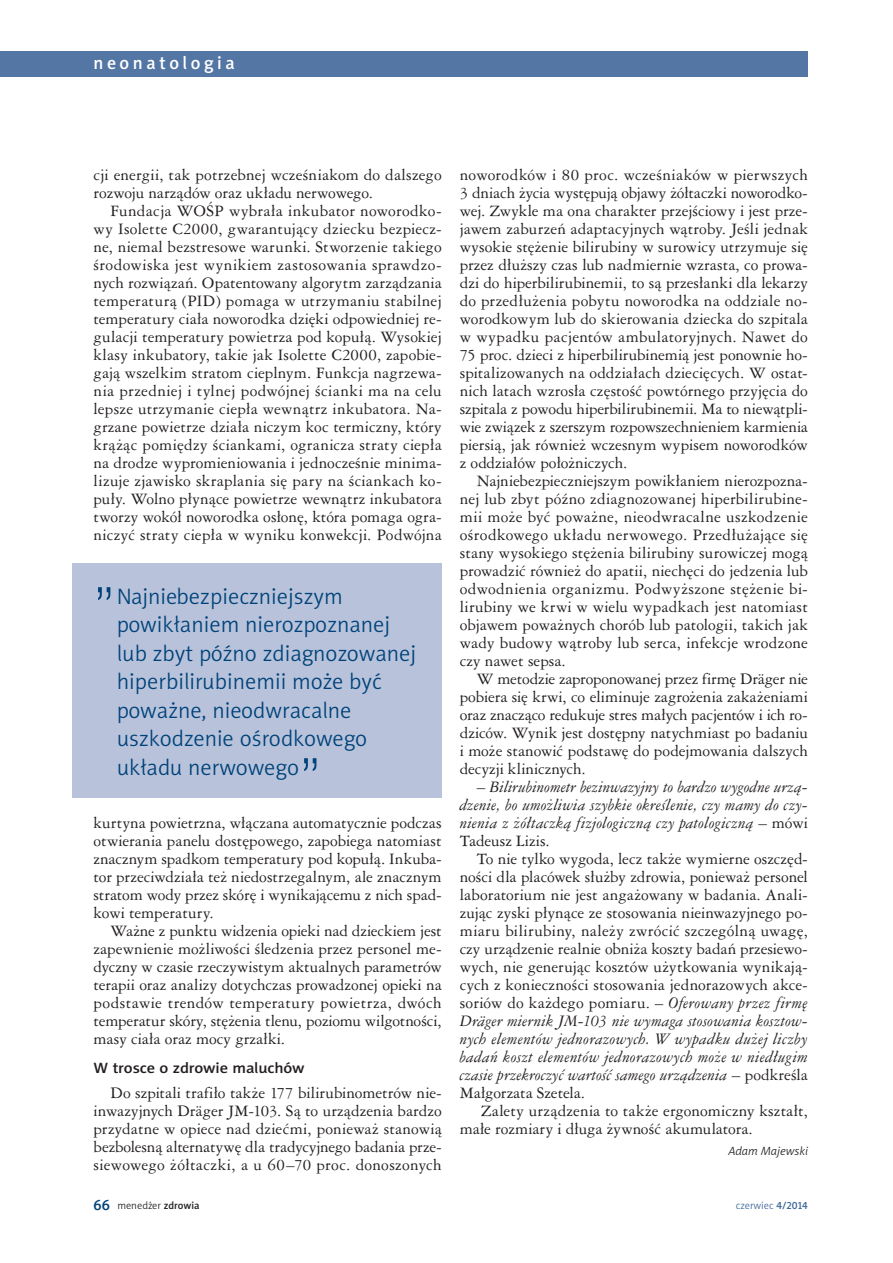
<style>
.page{position:relative;width:893px;height:1263px;background:#fff}
.page>*{position:absolute;margin:0;border:0;box-sizing:border-box;transform-origin:0 0}
.Wybicie{font:52.5px "Swis 721 Lt PL";color:#004279}
.Wybicie-2{font:22.5px/28.5px "Naomi Sans EFN Light";color:#004279}
.Belka_lewa{font:18px "Naomi Sans EFN Medium";letter-spacing:.2em;color:#fff}
.tekst{font:15px/18px "Ameri Garmnd PL";letter-spacing:.005em;color:#231f20;text-align:justify}
.tekst-2{font:italic 15px/18px "Ameri Garmnd PL";letter-spacing:.01em;color:#231f20;text-align:justify}
.srodtytul_1{font:15px "Naomi Sans EFN Medium";letter-spacing:-.01em;color:#231f20;scale:1.1 1}
.autor_pod_tekstem{font:italic 12px "Naomi Sans EFN Light";color:#231f20}
.t1{font:10.5px "Naomi Sans EFN Light";color:#231f20}
.t2{font:10.5px "Naomi Sans EFN Light";color:#3d6799}
.s1{font-style:normal}
.s2{font-style:italic}
.s3{font-family:"Naomi Sans EFN Medium";font-size:15px;color:#004279}
.s4{font-family:"Naomi Sans EFN Medium"}
</style>
<div class="page">
<div style="left:0;top:51px;width:808px;height:26px;background:#5476a5"></div>
<div style="left:72px;top:563px;width:370px;height:235px;background:#b8c3db"></div>
<p class="Belka_lewa" style="left:94px;top:52px;width:143px">neonatologia</p>
<p class="tekst" style="left:94px;top:165px;width:350px">cji energii, tak potrzebnej wcześniakom do dalszego rozwoju narządów oraz układu nerwowego.</p>
<p class="tekst" style="left:94px;top:201px;width:350px;text-indent:17px">Fundacja WOŚP wybrała inkubator noworodko&shy;wy Isolette C2000, gwarantujący dziecku bezpiecz&shy;ne, niemal bezstresowe warunki. Stworzenie takiego środowiska jest wynikiem zastosowania sprawdzo&shy;nych rozwiązań. Opatentowany algorytm zarządzania temperaturą (PID) pomaga w utrzymaniu stabilnej temperatury ciała noworodka dzięki odpowiedniej re&shy;gulacji temperatury powietrza pod kopułą. Wysokiej klasy inkubatory, takie jak Isolette C2000, zapobie&shy;gają wszelkim stratom cieplnym. Funkcja nagrzewa&shy;nia przedniej i tylnej podwójnej ścianki ma na celu lepsze utrzymanie ciepła wewnątrz inkubatora. Na&shy;grzane powietrze działa niczym koc termiczny, który krążąc pomiędzy ściankami, ogranicza straty ciepła na drodze wypromieniowania i jednocześnie minima&shy;lizuje zjawisko skraplania się pary na ściankach ko&shy;puły. Wolno płynące powietrze wewnątrz inkubatora tworzy wokół noworodka osłonę, która pomaga ogra&shy;niczyć straty ciepła w wyniku konwekcji. Podwójna</p>
<p class="Wybicie" style="left:93px;top:573px;width:24px">”</p>
<p class="Wybicie-2" style="left:117px;top:582px;width:301px">Najniebezpieczniejszym powikłaniem nierozpoznanej lub zbyt późno zdiagnozowanej hiperbilirubinemii może być poważne, nieodwracalne uszkodzenie ośrodkowego układu nerwowego</p>
<p class="Wybicie" style="left:299px;top:744px;width:24px">”</p>
<p class="tekst" style="left:94px;top:813px;width:350px">kurtyna powietrzna, włączana automatycznie podczas otwierania panelu dostępowego, zapobiega natomiast znacznym spadkom temperatury pod kopułą. Inkuba&shy;tor przeciwdziała też niedostrzegalnym, ale znacznym stratom wody przez skórę i wynikającemu z nich spad&shy;kowi temperatury.</p>
<p class="tekst" style="left:94px;top:921px;width:350px;text-indent:17px">Ważne z punktu widzenia opieki nad dzieckiem jest zapewnienie możliwości śledzenia przez personel me&shy;dyczny w czasie rzeczywistym aktualnych parametrów terapii oraz analizy dotychczas prowadzonej opieki na podstawie trendów temperatury powietrza, dwóch temperatur skóry, stężenia tlenu, poziomu wilgotności, masy ciała oraz mocy grzałki.</p>
<p class="srodtytul_1" style="left:94px;top:1059px;width:193px">W trosce o zdrowie maluchów</p>
<p class="tekst" style="left:94px;top:1083px;width:350px;text-indent:17px">Do szpitali trafiło także 177 bilirubinometrów nie&shy;inwazyjnych Dräger JM-103. Są to urządzenia bardzo przydatne w opiece nad dziećmi, ponieważ stanowią bezbolesną alternatywę dla tradycyjnego badania prze&shy;siewowego żółtaczki, a u 60–70 proc. donoszonych</p>
<p class="tekst" style="left:460px;top:165px;width:350px">noworodków i 80 proc. wcześniaków w pierwszych 3 dniach życia występują objawy żółtaczki noworodko&shy;wej. Zwykle ma ona charakter przejściowy i jest prze&shy;jawem zaburzeń adaptacyjnych wątroby. Jeśli jednak wysokie stężenie bilirubiny w surowicy utrzymuje się przez dłuższy czas lub nadmiernie wzrasta, co prowa&shy;dzi do hiperbilirubinemii, to są przesłanki dla lekarzy do przedłużenia pobytu noworodka na oddziale no&shy;worodkowym lub do skierowania dziecka do szpitala w wypadku pacjentów ambulatoryjnych. Nawet do 75 proc. dzieci z hiperbilirubinemią jest ponownie ho&shy;spitalizowanych na oddziałach dziecięcych. W ostat&shy;nich latach wzrosła częstość powtórnego przyjęcia do szpitala z powodu hiperbilirubinemii. Ma to niewątpli&shy;wie związek z szerszym rozpowszechnieniem karmienia piersią, jak również wczesnym wypisem noworodków z oddziałów położniczych.</p>
<p class="tekst" style="left:460px;top:471px;width:350px;text-indent:17px">Najniebezpieczniejszym powikłaniem nierozpozna&shy;nej lub zbyt późno zdiagnozowanej hiperbilirubine&shy;mii może być poważne, nieodwracalne uszkodzenie ośrodkowego układu nerwowego. Przedłużające się stany wysokiego stężenia bilirubiny surowiczej mogą prowadzić również do apatii, niechęci do jedzenia lub odwodnienia organizmu. Podwyższone stężenie bi&shy;lirubiny we krwi w wielu wypadkach jest natomiast objawem poważnych chorób lub patologii, takich jak wady budowy wątroby lub serca, infekcje wrodzone czy nawet sepsa.</p>
<p class="tekst" style="left:460px;top:669px;width:350px;text-indent:17px">W metodzie zaproponowanej przez firmę Dräger nie pobiera się krwi, co eliminuje zagrożenia zakażeniami oraz znacząco redukuje stres małych pacjentów i ich ro&shy;dziców. Wynik jest dostępny natychmiast po badaniu i może stanowić podstawę do podejmowania dalszych decyzji klinicznych.</p>
<p class="tekst-2" style="left:460px;top:777px;width:350px;text-indent:17px"><span class="s1">–</span> Bilirubinometr bezinwazyjny to bardzo wygodne urzą&shy;dzenie, bo umożliwia szybkie określenie, czy mamy do czy&shy;nienia z żółtaczką fizjologiczną czy patologiczną <span class="s1">– mówi Tadeusz Lizis.</span></p>
<p class="tekst" style="left:460px;top:849px;width:350px;text-indent:17px">To nie tylko wygoda, lecz także wymierne oszczęd&shy;ności dla placówek służby zdrowia, ponieważ personel laboratorium nie jest angażowany w badania. Anali&shy;zując zyski płynące ze stosowania nieinwazyjnego po&shy;miaru bilirubiny, należy zwrócić szczególną uwagę, czy urządzenie realnie obniża koszty badań przesiewo&shy;wych, nie generując kosztów użytkowania wynikają&shy;cych z konieczności stosowania jednorazowych akce&shy;soriów do każdego pomiaru. – <span class="s2">Oferowany przez firmę Dräger miernik JM-103 nie wymaga stosowania kosztow&shy;nych elementów jednorazowych. W wypadku dużej liczby badań koszt elementów jednorazowych może w niedługim czasie przekroczyć wartość samego urządzenia</span> – podkreśla Małgorzata Szetela.</p>
<p class="tekst" style="left:460px;top:1101px;width:350px;text-indent:22px">Zalety urządzenia to także ergonomiczny kształt, małe rozmiary i długa żywność akumulatora.</p>
<p class="autor_pod_tekstem" style="left:728px;top:1145px;width:81px">Adam Majewski</p>
<p class="t1" style="left:94px;top:1199px;width:108px"><span class="s3">66</span> menedżer <span class="s4">zdrowia</span></p>
<p class="t2" style="left:736px;top:1199px;width:73px">czerwiec <span class="s4">4/2014</span></p>
</div>
